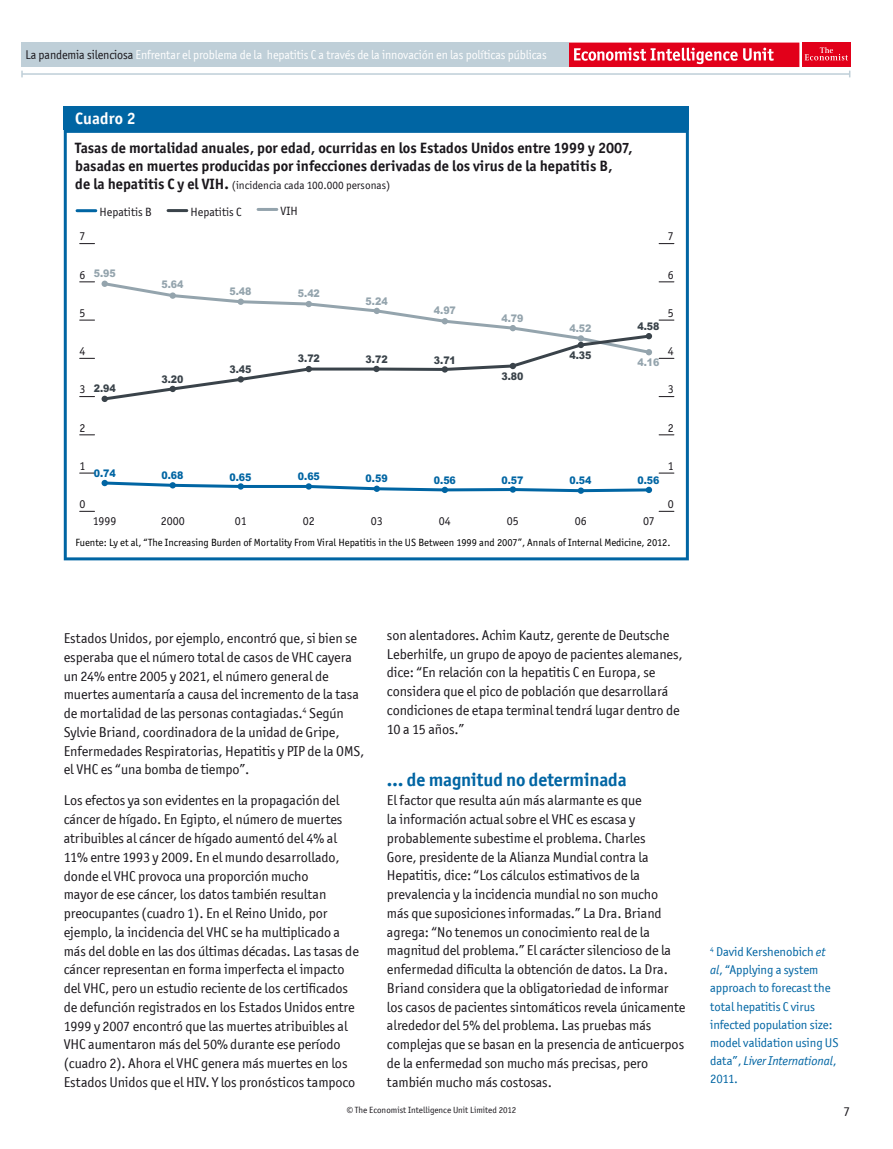
<style>
.page{position:relative;width:893px;height:1149px;background:#fff}
.page>*{position:absolute;margin:0;border:0;box-sizing:border-box;transform-origin:0 0}
.t1{font:700 18.75px "Officina San ITC";letter-spacing:-.005em;color:#0065a3}
.t2{font:700 16.5px "Officina San ITC";letter-spacing:.01em;color:#fff}
.t3{font:700 15px/18px "Officina San ITC";color:#1a171c}
.t4{font:14.25px/18.8px "Officina San ITC";letter-spacing:-.005em;color:#1a171c}
.t5{font:13.5px "Officina San ITC";color:#1a171c}
.t6{font:12.75px/18px "Officina San ITC";letter-spacing:-.005em;color:#0065a3}
.t7{font:12.75px "Officina San ITC";letter-spacing:-.01em;color:#fff;scale:.95 1}
.t8{font:12px "Officina San ITC";color:#1a171c}
.t9{font:11.25px "Officina San ITC";color:#1a171c}
.t10{font:10.5px "Officina San ITC";color:#010000}
.t11{font:900 10.5px "Arial";color:#0065a3;scale:.9 1}
.t12{font:900 10.5px "Arial";color:#3a434a;scale:.9 1}
.t13{font:900 10.5px "Arial";color:#94a4ad;scale:.9 1}
.t14{font:9px "Officina San ITC";color:#1a171c}
.s1{color:#1a171c}
.s2{font-weight:700;font-size:15px}
.s3{font-style:italic}
</style>
<div class="page">
<hr style="left:22px;top:73px;width:828px;height:2px;background:#bfcfd8">
<div style="left:802px;top:43px;width:48px;height:24px;background:#e2001a"></div>
<svg style="left:805px;top:47px;width:43px;height:13px"></svg>
<div style="left:568px;top:43px;width:231px;height:24px;background:#e2001a"></div>
<svg style="left:574px;top:48px;width:200px;height:16px"></svg>
<div style="left:21px;top:43px;width:548px;height:24px;background:#bfcfd8"></div>
<svg style="left:64px;top:130px;width:625px;height:430px"></svg>
<div style="left:64px;top:106px;width:625px;height:24px;background:#0065a3"></div>
<svg style="left:80px;top:511px;width:15px;height:1px"></svg>
<svg style="left:659px;top:511px;width:15px;height:1px"></svg>
<svg style="left:659px;top:472px;width:15px;height:1px"></svg>
<svg style="left:659px;top:434px;width:15px;height:1px"></svg>
<svg style="left:659px;top:396px;width:15px;height:1px"></svg>
<svg style="left:659px;top:358px;width:15px;height:1px"></svg>
<svg style="left:659px;top:320px;width:15px;height:1px"></svg>
<svg style="left:659px;top:281px;width:15px;height:1px"></svg>
<svg style="left:659px;top:243px;width:15px;height:1px"></svg>
<svg style="left:74px;top:208px;width:578px;height:285px"></svg>
<svg style="left:306px;top:301px;width:6px;height:6px"></svg>
<div style="left:238px;top:298px;width:6px;height:7px;background:#94a4ad;border-radius:50%"></div>
<div style="left:170px;top:292px;width:6px;height:7px;background:#94a4ad;border-radius:50%"></div>
<div style="left:102px;top:280px;width:6px;height:7px;background:#94a4ad;border-radius:50%"></div>
<svg style="left:374px;top:308px;width:6px;height:6px"></svg>
<svg style="left:442px;top:318px;width:6px;height:6px"></svg>
<svg style="left:510px;top:325px;width:6px;height:6px"></svg>
<svg style="left:646px;top:349px;width:6px;height:6px"></svg>
<svg style="left:646px;top:333px;width:6px;height:6px"></svg>
<svg style="left:578px;top:335px;width:6px;height:13px"></svg>
<svg style="left:510px;top:363px;width:6px;height:6px"></svg>
<svg style="left:442px;top:366px;width:6px;height:6px"></svg>
<div style="left:373px;top:365px;width:7px;height:7px;background:#3a434a;border-radius:50%"></div>
<svg style="left:306px;top:366px;width:6px;height:6px"></svg>
<svg style="left:238px;top:376px;width:6px;height:6px"></svg>
<div style="left:170px;top:385px;width:6px;height:7px;background:#3a434a;border-radius:50%"></div>
<div style="left:102px;top:395px;width:6px;height:7px;background:#3a434a;border-radius:50%"></div>
<div style="left:102px;top:479px;width:6px;height:7px;background:#0065a3;border-radius:50%"></div>
<svg style="left:170px;top:482px;width:6px;height:6px"></svg>
<svg style="left:238px;top:483px;width:6px;height:6px"></svg>
<svg style="left:306px;top:483px;width:6px;height:6px"></svg>
<div style="left:374px;top:485px;width:6px;height:7px;background:#0065a3;border-radius:50%"></div>
<div style="left:442px;top:486px;width:6px;height:7px;background:#0065a3;border-radius:50%"></div>
<svg style="left:578px;top:487px;width:6px;height:6px"></svg>
<div style="left:646px;top:486px;width:6px;height:7px;background:#0065a3;border-radius:50%"></div>
<svg style="left:510px;top:486px;width:6px;height:6px"></svg>
<p class="t7" style="left:26px;top:48px;width:550px"><span class="s1">La pandemia silenciosa</span> Enfrentar el problema de la hepatitis C a través de la innovación en las políticas públicas</p>
<p class="t2" style="left:75px;top:108px;width:62px">Cuadro 2</p>
<p class="t3" style="left:75px;top:138px;width:559px">Tasas de mortalidad anuales, por edad, ocurridas en los Estados Unidos entre 1999 y 2007, basadas en muertes producidas por infecciones derivadas de los virus de la hepatitis B,</p>
<p class="t9" style="left:75px;top:178px;width:316px"><span class="s2">de la hepatitis C y el VIH.</span> (incidencia cada 100.000 personas)</p>
<p class="t8" style="left:100px;top:205px;width:54px">Hepatitis B</p>
<p class="t8" style="left:191px;top:205px;width:53px">Hepatitis C</p>
<p class="t8" style="left:281px;top:204px;width:19px">VIH</p>
<p class="t8" style="left:80px;top:229px;width:7px">7</p>
<p class="t8" style="left:668px;top:229px;width:7px">7</p>
<p class="t8" style="left:80px;top:267px;width:7px">6</p>
<p class="t13" style="left:94px;top:266px;width:26px">5.95</p>
<p class="t8" style="left:80px;top:306px;width:7px">5</p>
<p class="t13" style="left:161px;top:277px;width:26px">5.64</p>
<p class="t13" style="left:229px;top:283px;width:26px">5.48</p>
<p class="t13" style="left:298px;top:286px;width:26px">5.42</p>
<p class="t13" style="left:366px;top:293px;width:26px">5.24</p>
<p class="t13" style="left:434px;top:302px;width:26px">4.97</p>
<p class="t13" style="left:501px;top:310px;width:26px">4.79</p>
<p class="t13" style="left:569px;top:320px;width:26px">4.52</p>
<p class="t8" style="left:668px;top:267px;width:7px">6</p>
<p class="t12" style="left:637px;top:318px;width:26px">4.58</p>
<p class="t8" style="left:668px;top:306px;width:7px">5</p>
<p class="t8" style="left:80px;top:344px;width:7px">4</p>
<p class="t8" style="left:80px;top:382px;width:7px">3</p>
<p class="t12" style="left:94px;top:381px;width:26px">2.94</p>
<p class="t12" style="left:161px;top:371px;width:26px">3.20</p>
<p class="t12" style="left:229px;top:361px;width:26px">3.45</p>
<p class="t12" style="left:298px;top:351px;width:26px">3.72</p>
<p class="t12" style="left:366px;top:351px;width:26px">3.72</p>
<p class="t12" style="left:434px;top:352px;width:26px">3.71</p>
<p class="t12" style="left:501px;top:368px;width:26px">3.80</p>
<p class="t12" style="left:569px;top:347px;width:26px">4.35</p>
<p class="t13" style="left:637px;top:354px;width:26px">4.16</p>
<p class="t8" style="left:668px;top:344px;width:7px">4</p>
<p class="t8" style="left:668px;top:382px;width:7px">3</p>
<p class="t8" style="left:80px;top:420px;width:7px">2</p>
<p class="t8" style="left:668px;top:420px;width:7px">2</p>
<p class="t8" style="left:80px;top:458px;width:7px">1</p>
<p class="t8" style="left:80px;top:497px;width:7px">0</p>
<p class="t11" style="left:94px;top:465px;width:26px">0.74</p>
<p class="t11" style="left:161px;top:467px;width:26px">0.68</p>
<p class="t11" style="left:229px;top:470px;width:26px">0.65</p>
<p class="t11" style="left:298px;top:468px;width:26px">0.65</p>
<p class="t11" style="left:366px;top:471px;width:26px">0.59</p>
<p class="t11" style="left:434px;top:472px;width:26px">0.56</p>
<p class="t11" style="left:501px;top:472px;width:26px">0.57</p>
<p class="t11" style="left:569px;top:472px;width:26px">0.54</p>
<p class="t11" style="left:637px;top:472px;width:26px">0.56</p>
<p class="t8" style="left:93px;top:514px;width:25px">1999</p>
<p class="t8" style="left:161px;top:514px;width:25px">2000</p>
<p class="t8" style="left:235px;top:514px;width:13px">01</p>
<p class="t8" style="left:303px;top:514px;width:13px">02</p>
<p class="t8" style="left:371px;top:514px;width:13px">03</p>
<p class="t8" style="left:439px;top:514px;width:14px">04</p>
<p class="t8" style="left:507px;top:514px;width:13px">05</p>
<p class="t8" style="left:575px;top:514px;width:13px">06</p>
<p class="t8" style="left:643px;top:514px;width:13px">07</p>
<p class="t8" style="left:668px;top:459px;width:7px">1</p>
<p class="t8" style="left:668px;top:497px;width:7px">0</p>
<p class="t10" style="left:75px;top:536px;width:597px">Fuente: Ly et al, “The Increasing Burden of Mortality From Viral Hepatitis in the US Between 1999 and 2007”, Annals of Internal Medicine, 2012.</p>
<p class="t4" style="left:64px;top:628px;width:302px">Estados Unidos, por ejemplo, encontró que, si bien se esperaba que el número total de casos de VHC cayera un 24% entre 2005 y 2021, el número general de muertes aumentaría a causa del incremento de la tasa de mortalidad de las personas contagiadas.<sup>4</sup> Según Sylvie Briand, coordinadora de la unidad de Gripe, Enfermedades Respiratorias, Hepatitis y PIP de la OMS, el VHC es “una bomba de tiempo”.</p>
<p class="t4" style="left:64px;top:791px;width:297px">Los efectos ya son evidentes en la propagación del cáncer de hígado. En Egipto, el número de muertes atribuibles al cáncer de hígado aumentó del 4% al 11% entre 1993 y 2009. En el mundo desarrollado, donde el VHC provoca una proporción mucho<br>mayor de ese cáncer, los datos también resultan preocupantes (cuadro 1). En el Reino Unido, por ejemplo, la incidencia del VHC se ha multiplicado a más del doble en las dos últimas décadas. Las tasas de cáncer representan en forma imperfecta el impacto del VHC, pero un estudio reciente de los certificados de defunción registrados en los Estados Unidos entre 1999 y 2007 encontró que las muertes atribuibles al VHC aumentaron más del 50% durante ese período (cuadro 2). Ahora el VHC genera más muertes en los Estados Unidos que el HIV. Y los pronósticos tampoco</p>
<p class="t4" style="left:387px;top:625px;width:297px">son alentadores. Achim Kautz, gerente de Deutsche Leberhilfe, un grupo de apoyo de pacientes alemanes, dice: “En relación con la hepatitis C en Europa, se considera que el pico de población que desarrollará condiciones de etapa terminal tendrá lugar dentro de 10 a 15 años.”</p>
<h1 class="t1" style="left:387px;top:768px;width:241px">… de magnitud no determinada</h1>
<p class="t4" style="left:387px;top:790px;width:300px">El factor que resulta aún más alarmante es que<br>la información actual sobre el VHC es escasa y probablemente subestime el problema. Charles<br>Gore, presidente de la Alianza Mundial contra la Hepatitis, dice: “Los cálculos estimativos de la prevalencia y la incidencia mundial no son mucho<br>más que suposiciones informadas.” La Dra. Briand agrega: “No tenemos un conocimiento real de la magnitud del problema.” El carácter silencioso de la enfermedad dificulta la obtención de datos. La Dra.<br>Briand considera que la obligatoriedad de informar los casos de pacientes sintomáticos revela únicamente alrededor del 5% del problema. Las pruebas más complejas que se basan en la presencia de anticuerpos de la enfermedad son mucho más precisas, pero también mucho más costosas.</p>
<p class="t14" style="left:347px;top:1104px;width:171px">© The Economist Intelligence Unit Limited 2012</p>
<p class="t6" style="left:710px;top:942px;width:130px"><sup>4</sup> David Kershenobich <span class="s3">et al</span>, “Applying a system approach to forecast the total hepatitis C virus infected population size: model validation using US data”, <span class="s3">Liver International</span>,<br>2011.</p>
<p class="t5" style="left:843px;top:1103px;width:8px">7</p>
</div>
